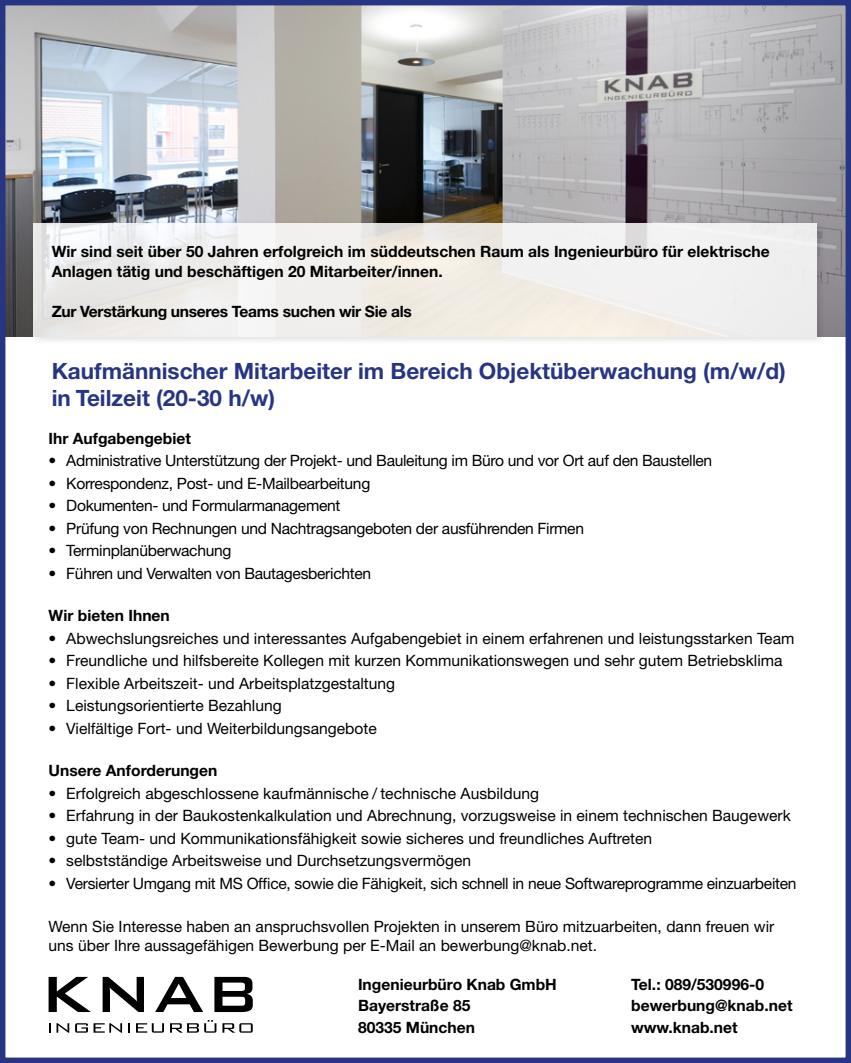
<style>
.page{position:relative;width:851px;height:1063px;background:#fff}
.page>*{position:absolute;margin:0;border:0;box-sizing:border-box;transform-origin:0 0}
.t1{font:700 22.5px/27px "Helvetica Neue";color:#283583}
.t2{font:15.62px/18.8px "Helvetica Neue";color:#000}
.t3{font:15.62px "Helvetica Neue";letter-spacing:-.02em;color:#000}
.t4{font:700 15.62px/21.2px "Helvetica Neue";color:#000}
.t5{font:700 15.62px "Helvetica Neue";letter-spacing:-.02em;color:#000}
</style>
<div class="page">
<img style="left:6px;top:6px;width:838px;height:331px">
<div style="left:0;top:0;width:850px;height:1063px;border:5px solid #283583"></div>
<div style="left:29px;top:218px;width:797px;height:128px;background:#000;opacity:.15"></div>
<svg style="left:34px;top:223px;width:783px;height:114px;fill:#f1efed"></svg>
<svg style="left:49px;top:977px;width:42px;height:35px"></svg>
<svg style="left:103px;top:977px;width:41px;height:35px"></svg>
<svg style="left:155px;top:977px;width:48px;height:35px"></svg>
<svg style="left:214px;top:977px;width:39px;height:35px"></svg>
<svg style="left:56px;top:1023px;width:13px;height:10px"></svg>
<svg style="left:75px;top:1023px;width:47px;height:10px"></svg>
<svg style="left:128px;top:1023px;width:2px;height:10px"></svg>
<svg style="left:136px;top:1023px;width:28px;height:10px"></svg>
<svg style="left:170px;top:1020px;width:46px;height:13px"></svg>
<svg style="left:222px;top:1023px;width:31px;height:10px"></svg>
<p class="t4" style="left:52px;top:241px;width:719px;line-height:20px">Wir sind seit über 50 Jahren erfolgreich im süddeutschen Raum als Ingenieurbüro für elektrische<br>Anlagen tätig und beschäftigen 20 Mitarbeiter/innen.</p>
<p class="t5" style="left:52px;top:301px;width:362px">Zur Verstärkung unseres Teams suchen wir Sie als</p>
<h1 class="t1" style="left:52px;top:357px;width:735px">Kaufmännischer Mitarbeiter im Bereich Objektüberwachung (m/w/d) in Teilzeit (20-30 h/w)</h1>
<p class="t4" style="left:49px;top:427px;width:144px">Ihr Aufgabengebiet</p>
<p class="t3" style="left:49px;top:451px;width:665px">• Administrative Unterstützung der Projekt- und Bauleitung im Büro und vor Ort auf den Baustellen</p>
<p class="t3" style="left:49px;top:474px;width:323px">• Korrespondenz, Post- und E-Mailbearbeitung</p>
<p class="t3" style="left:49px;top:496px;width:293px">• Dokumenten- und Formularmanagement</p>
<p class="t3" style="left:49px;top:519px;width:537px">• Prüfung von Rechnungen und Nachtragsangeboten der ausführenden Firmen</p>
<p class="t3" style="left:49px;top:541px;width:184px">• Terminplanüberwachung</p>
<p class="t3" style="left:49px;top:564px;width:324px">• Führen und Verwalten von Bautagesberichten</p>
<p class="t4" style="left:49px;top:605px;width:123px">Wir bieten Ihnen</p>
<p class="t2" style="left:49px;top:628px;width:747px">• Abwechslungsreiches und interessantes Aufgabengebiet in einem erfahrenen und leistungsstarken Team</p>
<p class="t2" style="left:49px;top:651px;width:735px">• Freundliche und hilfsbereite Kollegen mit kurzen Kommunikationswegen und sehr gutem Betriebsklima</p>
<p class="t2" style="left:49px;top:673px;width:348px">• Flexible Arbeitszeit- und Arbeitsplatzgestaltung</p>
<p class="t2" style="left:49px;top:696px;width:234px">• Leistungsorientierte Bezahlung</p>
<p class="t2" style="left:49px;top:718px;width:329px">• Vielfältige Fort- und Weiterbildungsangebote</p>
<p class="t4" style="left:49px;top:760px;width:170px">Unsere Anforderungen</p>
<p class="t2" style="left:49px;top:783px;width:492px">• Erfolgreich abgeschlossene kaufmännische / technische Ausbildung</p>
<p class="t2" style="left:49px;top:806px;width:743px">• Erfahrung in der Baukostenkalkulation und Abrechnung, vorzugsweise in einem technischen Baugewerk</p>
<p class="t2" style="left:49px;top:828px;width:605px">• gute Team- und Kommunikationsfähigkeit sowie sicheres und freundliches Auftreten</p>
<p class="t2" style="left:49px;top:851px;width:424px">• selbstständige Arbeitsweise und Durchsetzungsvermögen</p>
<p class="t3" style="left:49px;top:874px;width:749px">• Versierter Umgang mit MS Office, sowie die Fähigkeit, sich schnell in neue Softwareprogramme einzuarbeiten</p>
<p class="t2" style="left:49px;top:917px;width:727px">Wenn Sie Interesse haben an anspruchsvollen Projekten in unserem Büro mitzuarbeiten, dann freuen wir uns über Ihre aussagefähigen Bewerbung per E-Mail an bewerbung@knab.net.</p>
<p class="t4" style="left:358px;top:973px;width:200px">Ingenieurbüro Knab GmbH<br>Bayerstraße 85<br>80335 München</p>
<p class="t4" style="left:631px;top:974px;width:163px">Tel.: 089/530996-0 bewerbung@knab.net www.knab.net</p>
</div>
